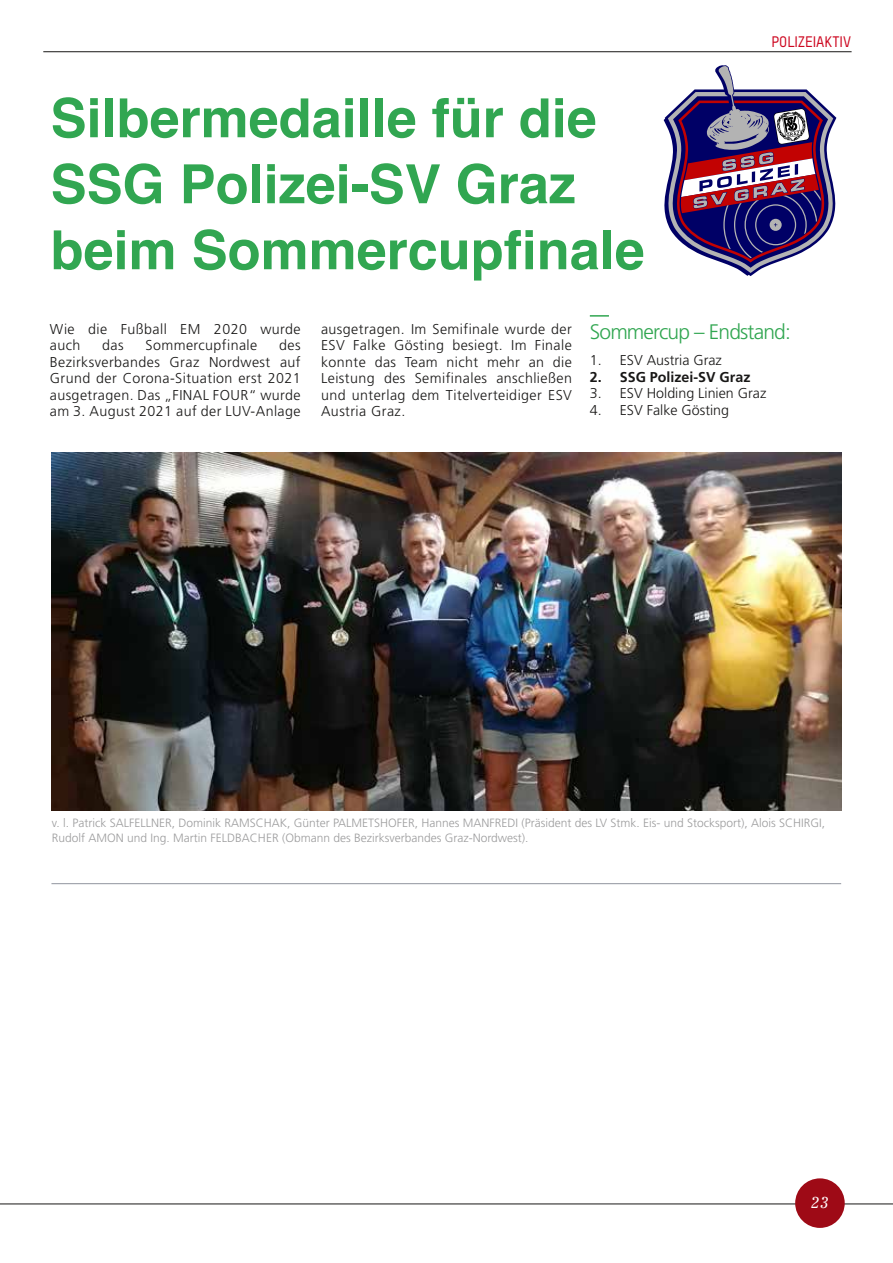
<style>
.page{position:relative;width:893px;height:1263px;background:#fff}
.page>*{position:absolute;margin:0;border:0;box-sizing:border-box;transform-origin:0 0}
.t1{font:700 54px/66px "Helvetica";color:#31a651}
.t2{font:300 21px "Frutiger LT Std";letter-spacing:-.04em;color:#31a651}
.t3{font:italic 16.5px "Excelsior LT Std";color:#fff}
.t4{font:500 15px "TSTARPRO";color:#cd061f}
.t5{font:300 14.25px/16.5px "Frutiger LT Std";letter-spacing:.03em;color:#181716;text-align:justify}
.t6{font:300 14.25px "Frutiger LT Std";color:#181716}
.t7{font:700 14.25px "Frutiger LT Std";color:#181716}
.t8{font:300 12px/15px "Frutiger LT Std";color:#9c9c9d}
</style>
<div class="page">
<hr style="left:51px;top:883px;width:790px;height:1px;background:#90949e">
<svg style="left:664px;top:65px;width:172px;height:211px"></svg>
<img style="left:52px;top:453px;width:790px;height:357px">
<svg style="left:590px;top:315px;width:19px;height:2px"></svg>
<hr style="left:43px;top:51px;width:809px;height:1px;background:#181716">
<hr style="left:0;top:1203px;width:893px;height:1px;background:#181716">
<div style="left:795px;top:1178px;width:50px;height:50px;background:#9e0a16;border-radius:50%"></div>
<h1 class="t1" style="left:51px;top:86px;width:596px">Silbermedaille für die<br>SSG Polizei-SV Graz beim Sommercupfinale</h1>
<p class="t4" style="left:771px;top:33px;width:81px">POLIZEIAKTIV</p>
<p class="t5" style="left:50px;top:321px;width:252px">Wie die Fußball EM 2020 wurde auch</p>
<p class="t5" style="left:102px;top:337px;width:23px">das</p>
<p class="t5" style="left:146px;top:337px;width:113px">Sommercupfinale</p>
<p class="t5" style="left:50px;top:337px;width:252px;text-indent:229px">des Bezirksverbandes Graz Nordwest auf Grund der Corona-Situation erst 2021 ausgetragen. Das „FINAL FOUR“ wurde am 3. August 2021 auf der LUV-Anlage</p>
<p class="t5" style="left:321px;top:321px;width:252px">ausgetragen. Im Semifinale wurde der ESV Falke Gösting besiegt. Im Finale konnte das Team nicht mehr an die Leistung des Semifinales anschließen und unterlag dem Titelverteidiger ESV Austria Graz.</p>
<h2 class="t2" style="left:590px;top:320px;width:203px">Sommercup – Endstand:</h2>
<p class="t6" style="left:590px;top:352px;width:134px">1. ESV Austria Graz</p>
<p class="t7" style="left:590px;top:368px;width:162px">2. SSG Polizei-SV Graz</p>
<p class="t6" style="left:590px;top:385px;width:178px">3. ESV Holding Linien Graz</p>
<p class="t6" style="left:590px;top:402px;width:141px">4. ESV Falke Gösting</p>
<p class="t8" style="left:52px;top:816px;width:775px">v. l. Patrick SALFELLNER, Dominik RAMSCHAK, Günter PALMETSHOFER, Hannes MANFREDI (Präsident des LV Stmk. Eis- und Stocksport), Alois SCHIRGI,<br>Rudolf AMON und Ing. Martin FELDBACHER (Obmann des Bezirksverbandes Graz-Nordwest).</p>
<p class="t3" style="left:810px;top:1192px;width:20px">23</p>
</div>
